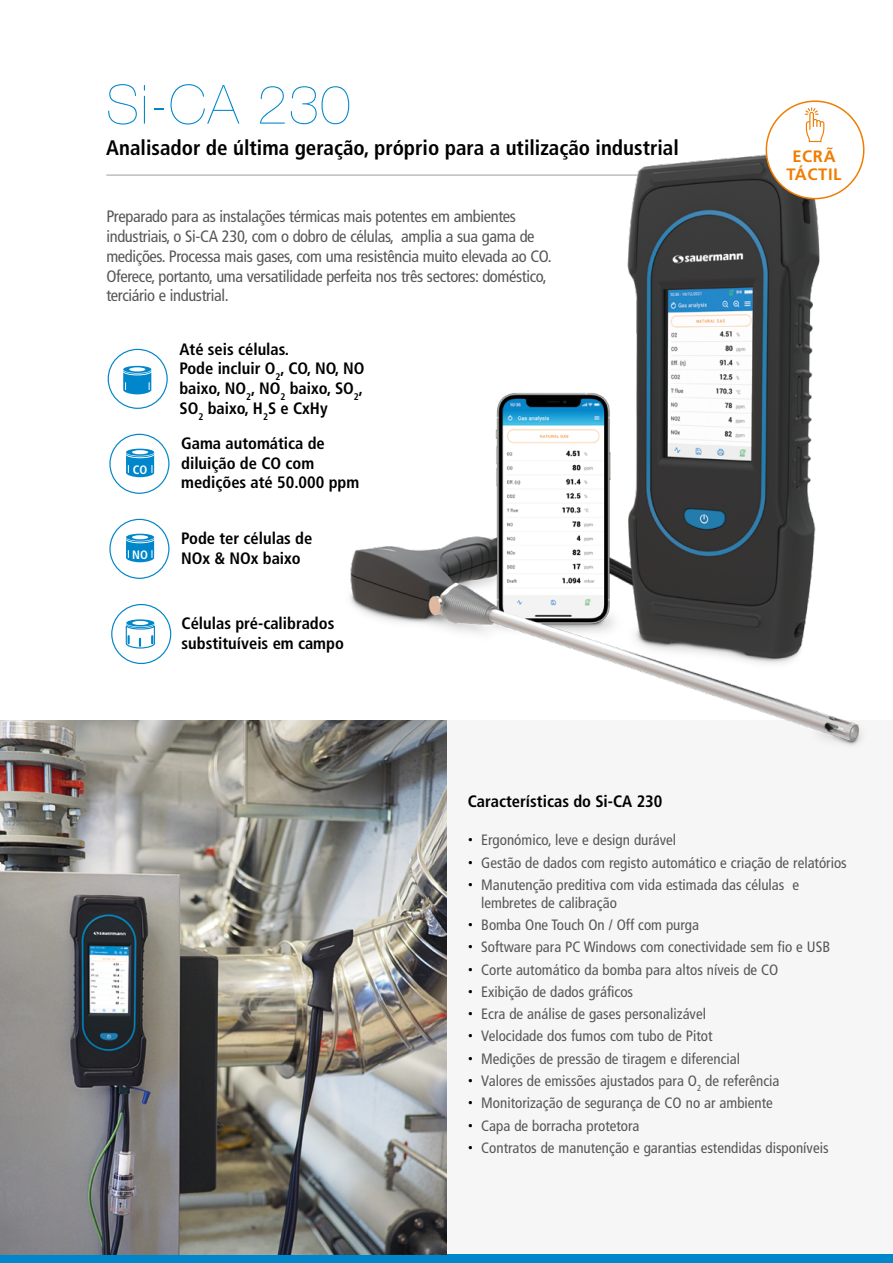
<style>
.page{position:relative;width:893px;height:1263px;background:#fff}
.page>*{position:absolute;margin:0;border:0;box-sizing:border-box;transform-origin:0 0}
.t1{font:200 54px "Helvetica Neue LT Std";letter-spacing:.03em;color:#0086ca}
.t2{font:700 condensed 21px "Frutiger LT Std";color:#000}
.t3{font:condensed 16.5px/19.8px "Frutiger LT Std";letter-spacing:-.02em;color:#575756}
.t4{font:700 condensed 16.5px/19.8px "Frutiger LT Std";color:#000}
.t5{font:700 16.5px/18px "Frutiger LT Std";letter-spacing:.04em;color:#ef7d00;text-align:center}
.t6{font:condensed 15px/18px "Frutiger LT Std";color:#575756}
.t7{font:700 condensed 12.15px "Frutiger LT Std";color:#fff}
.s1{font-family:"Helvetica";font-stretch:normal;color:#000}
</style>
<div class="page">
<div style="left:0;top:720px;width:893px;height:534px;background:#f6f6f6"></div>
<div style="left:0;top:1254px;width:893px;height:9px;background:#0086ca"></div>
<hr style="left:106px;top:175px;width:703px;height:1px;background:#9d9d9c">
<img style="left:323px;top:134px;width:542px;height:629px">
<div style="left:108px;top:349px;width:60px;height:60px;border:1px solid #0086ca;border-radius:50%"></div>
<svg style="left:123px;top:366px;width:28px;height:28px"></svg>
<div style="left:111px;top:604px;width:60px;height:60px;border:1px solid #0086ca;border-radius:50%"></div>
<svg style="left:125px;top:619px;width:30px;height:30px"></svg>
<div style="left:109px;top:434px;width:60px;height:60px;border:1px solid #0086ca;border-radius:50%"></div>
<svg style="left:126px;top:449px;width:28px;height:28px"></svg>
<div style="left:109px;top:519px;width:60px;height:60px;border:1px solid #0086ca;border-radius:50%"></div>
<svg style="left:126px;top:534px;width:28px;height:28px"></svg>
<div style="left:766px;top:101px;width:98px;height:98px;background:#fff;border-radius:50%"></div>
<div style="left:766px;top:100px;width:98px;height:99px;border:2px solid #ef7d00;border-radius:50%"></div>
<svg style="left:805px;top:107px;width:19px;height:35px"></svg>
<img style="left:0;top:720px;width:446px;height:534px">
<h1 class="t1" style="left:106px;top:73px;width:246px">Si-CA 230</h1>
<h2 class="t2" style="left:106px;top:135px;width:574px">Analisador de última geração, próprio para a utilização industrial</h2>
<p class="t3" style="left:106px;top:207px;width:447px">Preparado para as instalações térmicas mais potentes em ambientes industriais, o Si-CA 230, com o dobro de células, amplia a sua gama de medições. Processa mais gases, com uma resistência muito elevada ao CO.<br>Oferece, portanto, uma versatilidade perfeita nos três sectores: doméstico, terciário e industrial.</p>
<p class="t7" style="left:133px;top:462px;width:16px">CO</p>
<p class="t7" style="left:132px;top:547px;width:17px">NO</p>
<p class="t4" style="left:179px;top:339px;width:187px">Até seis células.<br>Pode incluir O<sub>2</sub>, CO, NO, NO baixo, NO<sub>2</sub>, NO<sub>2</sub> baixo, SO<sub>2</sub>,<br>SO<sub>2</sub> baixo, H<sub>2</sub>S e CxHy</p>
<p class="t4" style="left:181px;top:433px;width:180px">Gama automática de diluição de CO com medições até 50.000 ppm</p>
<p class="t4" style="left:181px;top:528px;width:133px">Pode ter células de<br>NOx &amp; NOx baixo</p>
<p class="t4" style="left:182px;top:613px;width:164px">Células pré-calibrados substituíveis em campo</p>
<p class="t4" style="left:468px;top:792px;width:196px">Características do Si-CA 230</p>
<p class="t5" style="left:786px;top:147px;width:57px">ECRÃ<br>TÁCTIL</p>
<p class="t6" style="left:468px;top:831px;width:210px"><span class="s1">•</span> Ergonómico, leve e design durável</p>
<p class="t6" style="left:468px;top:853px;width:381px"><span class="s1">•</span> Gestão de dados com registo automático e criação de relatórios</p>
<p class="t6" style="left:481px;top:876px;width:319px;text-indent:-14px"><span class="s1">•</span> Manutenção preditiva com vida estimada das células e lembretes de calibração</p>
<p class="t6" style="left:468px;top:916px;width:233px"><span class="s1">•</span> Bomba One Touch On / Off com purga</p>
<p class="t6" style="left:468px;top:938px;width:364px"><span class="s1">•</span> Software para PC Windows com conectividade sem fio e USB</p>
<p class="t6" style="left:468px;top:960px;width:312px"><span class="s1">•</span> Corte automático da bomba para altos níveis de CO</p>
<p class="t6" style="left:468px;top:983px;width:167px"><span class="s1">•</span> Exibição de dados gráficos</p>
<p class="t6" style="left:468px;top:1005px;width:240px"><span class="s1">•</span> Ecra de análise de gases personalizável</p>
<p class="t6" style="left:468px;top:1027px;width:246px"><span class="s1">•</span> Velocidade dos fumos com tubo de Pitot</p>
<p class="t6" style="left:468px;top:1049px;width:274px"><span class="s1">•</span> Medições de pressão de tiragem e diferencial</p>
<p class="t6" style="left:468px;top:1072px;width:313px"><span class="s1">•</span> Valores de emissões ajustados para O<sub>2</sub> de referência</p>
<p class="t6" style="left:468px;top:1094px;width:307px"><span class="s1">•</span> Monitorização de segurança de CO no ar ambiente</p>
<p class="t6" style="left:468px;top:1116px;width:173px"><span class="s1">•</span> Capa de borracha protetora</p>
<p class="t6" style="left:468px;top:1139px;width:362px"><span class="s1">•</span> Contratos de manutenção e garantias estendidas disponíveis</p>
</div>
